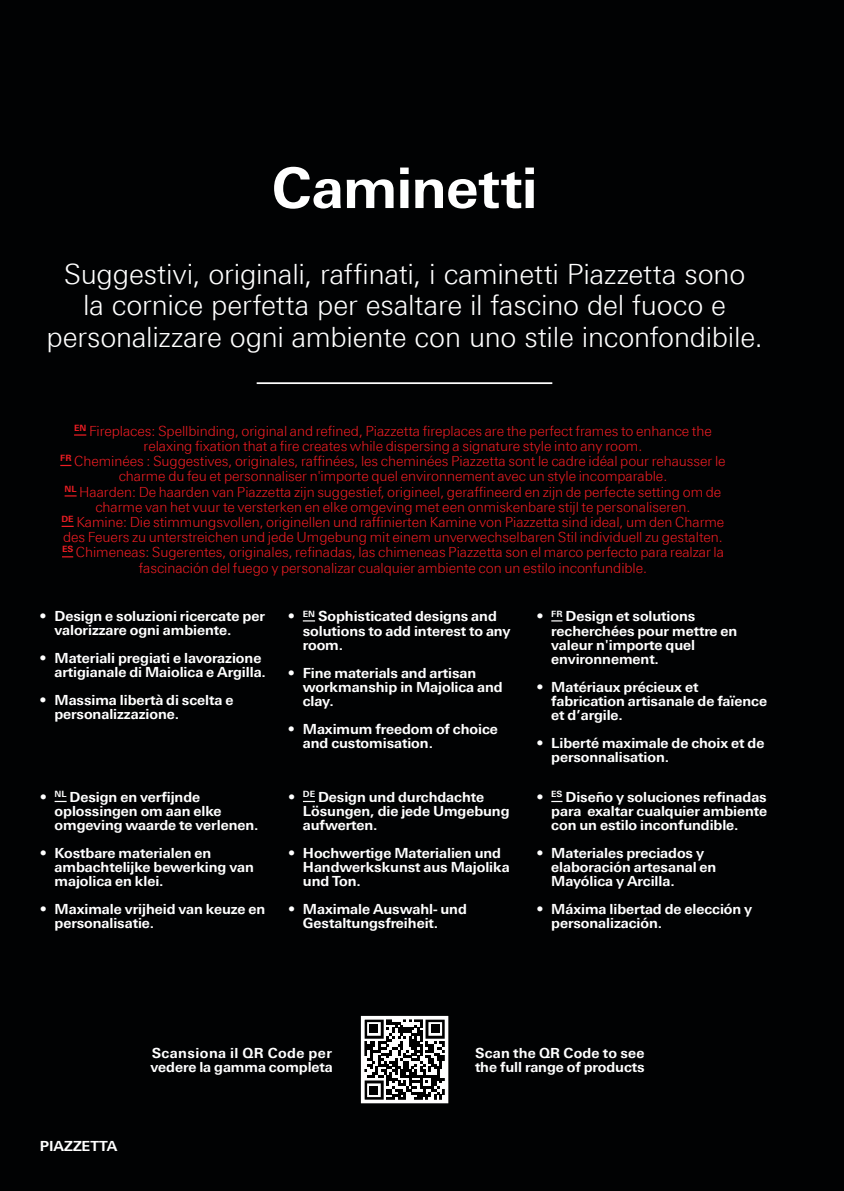
<style>
.page{position:relative;width:844px;height:1191px;background:#fff}
.page>*{position:absolute;margin:0;border:0;box-sizing:border-box;transform-origin:0 0}
.t1{font:700 56px "Linotype Univers 630";letter-spacing:-.01em;color:#fff}
.t2{font:300 28px/31.5px "Linotype Univers 330";letter-spacing:-.01em;color:#fff;text-align:center}
._00_00_body-text{font:700 14px/14px "Linotype Univers 630";letter-spacing:-.005em;color:#fff}
._00_00_body-text-2{font:300 14px/15.2px "Linotype Univers 330";letter-spacing:-.005em;color:#ee1d23;text-align:center}
.Testo_6_8pt{font:700 14px "Linotype Univers 630";color:#fff}
.s1{font-family:"Linotype Univers 430";font-weight:400}
</style>
<div class="page">
<div style="left:0;top:0;width:843px;height:1191px;background:#010203"></div>
<hr style="left:256px;top:382px;width:296px;height:2px;background:#fff">
<svg style="left:360px;top:1015px;width:89px;height:89px"></svg>
<svg style="left:74px;top:434px;width:12px;height:1px"></svg>
<svg style="left:65px;top:495px;width:12px;height:1px"></svg>
<svg style="left:62px;top:526px;width:12px;height:1px"></svg>
<svg style="left:55px;top:801px;width:12px;height:1px"></svg>
<svg style="left:303px;top:620px;width:12px;height:1px"></svg>
<svg style="left:303px;top:801px;width:12px;height:1px"></svg>
<p class="t1" style="left:271px;top:154px;width:267px">Caminetti</p>
<p class="t2" style="left:47px;top:258px;width:717px">Suggestivi, originali, raffinati, i caminetti Piazzetta sono<br>la cornice perfetta per esaltare il fascino del fuoco e personalizzare ogni ambiente con uno stile inconfondibile.</p>
<p class="_00_00_body-text-2" style="left:60px;top:423px;width:666px"><sup>EN</sup> Fireplaces: Spellbinding, original and refined, Piazzetta fireplaces are the perfect frames to enhance the relaxing fixation that a fire creates while dispersing a signature style into any room.<br><sup>FR</sup> Cheminées : Suggestives, originales, raffinées, les cheminées Piazzetta sont le cadre idéal pour rehausser le charme du feu et personnaliser n'importe quel environnement avec un style incomparable.<br><sup>NL</sup> Haarden: De haarden van Piazzetta zijn suggestief, origineel, geraffineerd en zijn de perfecte setting om de charme van het vuur te versterken en elke omgeving met een onmiskenbare stijl te personaliseren.<br><sup>DE</sup> Kamine: Die stimmungsvollen, originellen und raffinierten Kamine von Piazzetta sind ideal, um den Charme des Feuers zu unterstreichen und jede Umgebung mit einem unverwechselbaren Stil individuell zu gestalten.<br><sup>ES</sup> Chimeneas: Sugerentes, originales, refinadas, las chimeneas Piazzetta son el marco perfecto para realzar la</p>
<p class="_00_00_body-text-2" style="left:139px;top:560px;width:509px">fascinación del fuego y personalizar cualquier ambiente con un estilo inconfundible.</p>
<p class="_00_00_body-text" style="left:54px;top:609px;width:212px;text-indent:-15px">• Design e soluzioni ricercate per valorizzare ogni ambiente.</p>
<p class="_00_00_body-text" style="left:54px;top:651px;width:213px;text-indent:-15px">• Materiali pregiati e lavorazione artigianale di Maiolica e Argilla.</p>
<p class="_00_00_body-text" style="left:54px;top:693px;width:180px;text-indent:-15px">• Massima libertà di scelta e personalizzazione.</p>
<p class="_00_00_body-text" style="left:55px;top:790px;width:205px;text-indent:-15px"><span class="s1">•</span> <sup>NL</sup> Design en verfijnde oplossingen om aan elke omgeving waarde te verlenen.</p>
<p class="_00_00_body-text" style="left:55px;top:846px;width:201px;text-indent:-15px">• Kostbare materialen en ambachtelijke bewerking van majolica en klei.</p>
<p class="_00_00_body-text" style="left:55px;top:902px;width:212px;text-indent:-15px">• Maximale vrijheid van keuze en personalisatie.</p>
<p class="_00_00_body-text" style="left:303px;top:609px;width:209px;text-indent:-15px"><span class="s1">•</span> <sup>EN</sup> Sophisticated designs and solutions to add interest to any room.</p>
<p class="_00_00_body-text" style="left:303px;top:665px;width:201px;text-indent:-15px">• Fine materials and artisan workmanship in Majolica and clay.</p>
<p class="_00_00_body-text" style="left:303px;top:721px;width:196px;text-indent:-15px">• Maximum freedom of choice and customisation.</p>
<p class="_00_00_body-text" style="left:303px;top:790px;width:208px;text-indent:-15px"><span class="s1">•</span> <sup>DE</sup> Design und durchdachte<br>Lösungen, die jede Umgebung aufwerten.</p>
<p class="_00_00_body-text" style="left:303px;top:846px;width:208px;text-indent:-15px">• Hochwertige Materialien und<br>Handwerkskunst aus Majolika und Ton.</p>
<p class="_00_00_body-text" style="left:303px;top:902px;width:165px;text-indent:-15px">• Maximale Auswahl- und<br>Gestaltungsfreiheit.</p>
<p class="_00_00_body-text" style="left:551px;top:609px;width:188px;text-indent:-15px"><span class="s1">•</span> <sup>FR</sup> Design et solutions recherchées pour mettre en valeur n'importe quel environnement.</p>
<p class="_00_00_body-text" style="left:551px;top:679px;width:217px;text-indent:-15px">• Matériaux précieux et fabrication artisanale de faïence et d’argile.</p>
<p class="_00_00_body-text" style="left:551px;top:735px;width:214px;text-indent:-15px">• Liberté maximale de choix et de personnalisation.</p>
<p class="_00_00_body-text" style="left:551px;top:790px;width:217px;text-align:justify;text-indent:-15px"><span class="s1">•</span> <sup>ES</sup> Diseño y soluciones refinadas para exaltar cualquier ambiente con un estilo inconfundible.</p>
<p class="_00_00_body-text" style="left:551px;top:846px;width:167px;text-indent:-15px">• Materiales preciados y elaboración artesanal en<br>Mayólica y Arcilla.</p>
<p class="_00_00_body-text" style="left:551px;top:902px;width:202px;text-indent:-15px">• Máxima libertad de elección y personalización.</p>
<p class="Testo_6_8pt" style="left:40px;top:1137px;width:79px">PIAZZETTA</p>
<p class="_00_00_body-text" style="left:151px;top:1045px;width:184px">Scansiona il QR Code per vedere la gamma completa</p>
<p class="_00_00_body-text" style="left:475px;top:1045px;width:171px">Scan the QR Code to see the full range of products</p>
</div>
